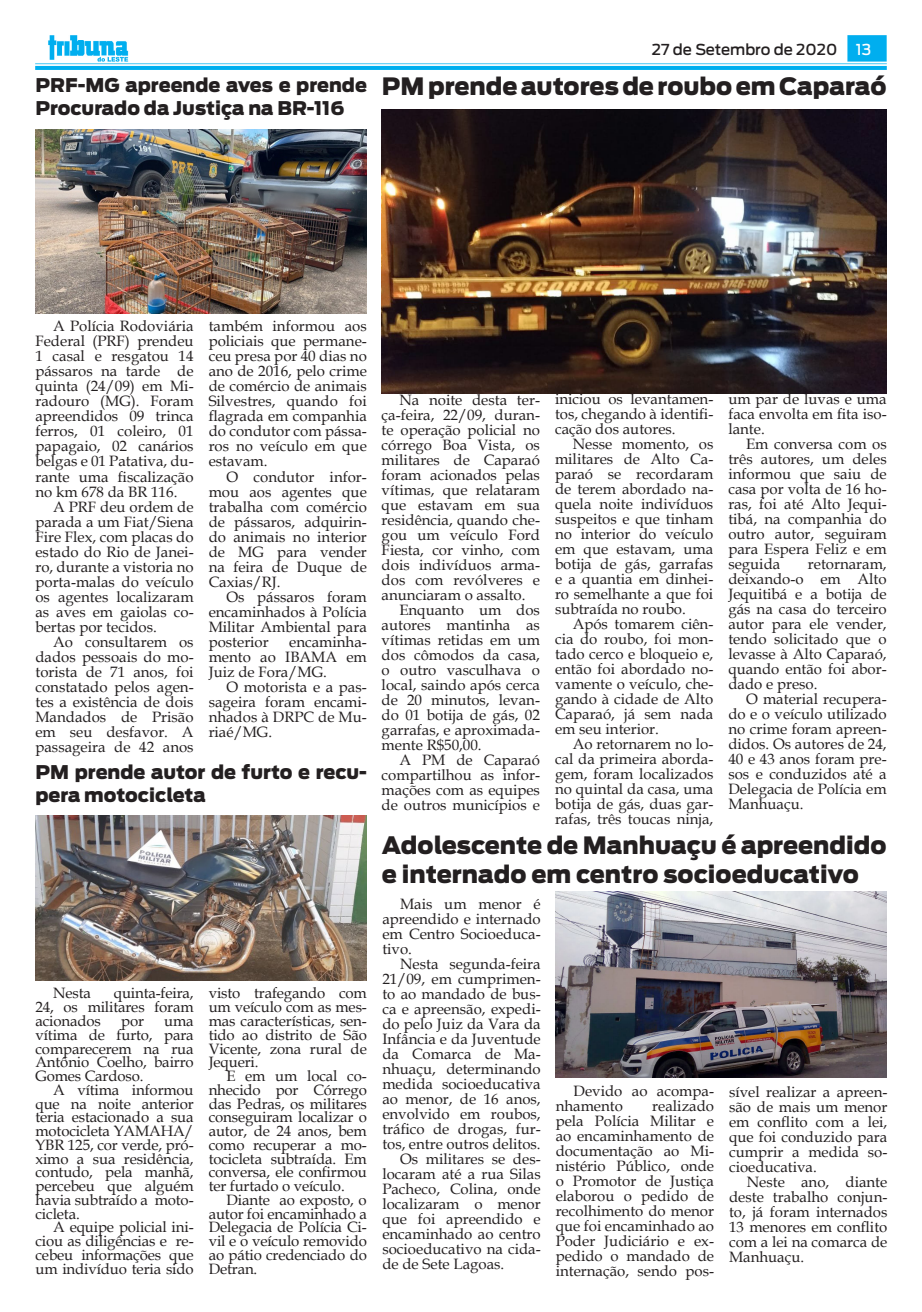
<style>
.page{position:relative;width:922px;height:1312px;background:#fff}
.page>*{position:absolute;margin:0;border:0;box-sizing:border-box;transform-origin:0 0}
.t1{font:900 23.75px/28.5px "Antenna";color:#231f20}
.t2{font:900 18.75px/22.5px "Antenna";color:#231f20}
.Tribuna_Texto_-_Book{font:15px/15px "Book Antiqua";color:#231f20;text-align:justify}
.t3{font:500 15px "Antenna";color:#231f20}
.s1{color:#fff}
</style>
<div class="page">
<img style="left:35px;top:35px;width:851px;height:34px">
<img style="left:35px;top:129px;width:332px;height:184px">
<img style="left:35px;top:815px;width:332px;height:165px">
<img style="left:382px;top:109px;width:504px;height:284px">
<img style="left:555px;top:891px;width:331px;height:186px">
<p class="t2" style="left:35px;top:74px;width:333px">PRF-MG apreende aves e prende<br>Procurado da Justiça na BR-116</p>
<p class="t3" style="left:651px;top:41px;width:221px">27 de Setembro de 2020 <span class="s1">13</span></p>
<p class="t1" style="left:382px;top:72px;width:506px">PM prende autores de roubo em Caparaó</p>
<p class="Tribuna_Texto_-_Book" style="left:35px;top:318px;width:160px;text-indent:18px">A Polícia Rodoviária Federal (PRF) prendeu 1 casal e resgatou 14 pássaros na tarde de quinta (24/09) em Mi&shy;radouro (MG). Foram apreendidos 09 trinca ferros, 01 coleiro, 01 papagaio, 02 canários belgas e 01 Patativa, du&shy;rante uma fiscalização no km 678 da BR 116.</p>
<p class="Tribuna_Texto_-_Book" style="left:35px;top:498px;width:160px;text-indent:18px">A PRF deu ordem de parada a um Fiat/Siena Fire Flex, com placas do estado do Rio de Janei&shy;ro, durante a vistoria no porta-malas do veículo os agentes localizaram as aves em gaiolas co&shy;bertas por tecidos.</p>
<p class="Tribuna_Texto_-_Book" style="left:35px;top:633px;width:160px;text-indent:18px">Ao consultarem os dados pessoais do mo&shy;torista de 71 anos, foi constatado pelos agen&shy;tes a existência de dois Mandados de Prisão em seu desfavor. A passageira de 42 anos</p>
<p class="Tribuna_Texto_-_Book" style="left:209px;top:318px;width:160px">também informou aos policiais que permane&shy;ceu presa por 40 dias no ano de 2016, pelo crime de comércio de animais Silvestres, quando foi flagrada em companhia do condutor com pássa&shy;ros no veículo em que estavam.</p>
<p class="Tribuna_Texto_-_Book" style="left:209px;top:468px;width:160px;text-indent:18px">O condutor infor&shy;mou aos agentes que trabalha com comércio de pássaros, adquirin&shy;do animais no interior de MG para vender na feira de Duque de Caxias/RJ.</p>
<p class="Tribuna_Texto_-_Book" style="left:209px;top:588px;width:160px;text-indent:18px">Os pássaros foram encaminhados à Polícia Militar Ambiental para posterior</p>
<p class="Tribuna_Texto_-_Book" style="left:209px;top:633px;width:160px;text-indent:80px">encaminha&shy;mento ao IBAMA em Juiz de Fora/MG.</p>
<p class="Tribuna_Texto_-_Book" style="left:209px;top:678px;width:160px;text-indent:18px">O motorista e a pas&shy;sageira foram encami&shy;nhados à DRPC de Mu&shy;riaé/MG.</p>
<p class="t2" style="left:35px;top:761px;width:333px">PM prende autor de furto e recu&shy;pera motocicleta</p>
<p class="Tribuna_Texto_-_Book" style="left:35px;top:985px;width:160px;line-height:13.8px;text-indent:78px">quinta-feira, 24, os militares foram acionados</p>
<p class="Tribuna_Texto_-_Book" style="left:53px;top:985px;width:39px">Nesta</p>
<p class="Tribuna_Texto_-_Book" style="left:121px;top:1012px;width:24px">por</p>
<p class="Tribuna_Texto_-_Book" style="left:35px;top:1013px;width:160px;line-height:13.8px;text-indent:129px">uma vítima de furto, para comparecerem na rua Antônio Coelho, bairro Gomes Cardoso.</p>
<p class="Tribuna_Texto_-_Book" style="left:35px;top:1082px;width:160px;line-height:13.8px;text-indent:18px">A vítima informou que na noite anterior teria estacionado a sua motocicleta YAMAHA/ YBR 125, cor verde, pró&shy;ximo a sua residência, contudo, pela manhã, percebeu que alguém havia subtraído a moto&shy;cicleta.</p>
<p class="Tribuna_Texto_-_Book" style="left:35px;top:1219px;width:160px;line-height:13.8px;text-indent:18px">A equipe policial ini&shy;ciou as diligências e re&shy;cebeu informações que um indivíduo teria sido</p>
<p class="Tribuna_Texto_-_Book" style="left:209px;top:985px;width:160px;line-height:13.8px">visto trafegando com um veículo com as mes&shy;mas características, sen&shy;tido ao distrito de São Vicente, zona rural de Jequeri.</p>
<p class="Tribuna_Texto_-_Book" style="left:209px;top:1068px;width:160px;line-height:13.8px;text-indent:18px">E em um local co&shy;nhecido por Córrego das Pedras, os militares conseguiram localizar o autor, de 24 anos, bem como recuperar a mo&shy;tocicleta subtraída. Em conversa, ele confirmou ter furtado o veículo.</p>
<p class="Tribuna_Texto_-_Book" style="left:209px;top:1192px;width:160px;line-height:13.8px;text-indent:18px">Diante ao exposto, o autor foi encaminhado a Delegacia de Polícia Ci&shy;vil e o veículo removido ao pátio credenciado do Detran.</p>
<p class="Tribuna_Texto_-_Book" style="left:381px;top:392px;width:160px;text-indent:18px">Na noite desta ter&shy;ça-feira, 22/09, duran&shy;te operação policial no córrego Boa Vista, os militares de Caparaó foram acionados pelas vítimas, que relataram que estavam em sua residência, quando che&shy;gou um veículo Ford Fiesta, cor vinho, com dois indivíduos arma&shy;dos com revólveres e anunciaram o assalto.</p>
<p class="Tribuna_Texto_-_Book" style="left:381px;top:602px;width:160px;text-indent:18px">Enquanto um dos autores mantinha as vítimas retidas em um dos cômodos da casa, o outro vasculhava o local, saindo após cerca de 20 minutos, levan&shy;do 01 botija de gás, 02 garrafas, e aproximada&shy;mente R$50,00.</p>
<p class="Tribuna_Texto_-_Book" style="left:381px;top:752px;width:160px;text-indent:18px">A PM de Caparaó compartilhou as infor&shy;mações com as equipes de outros municípios e</p>
<p class="Tribuna_Texto_-_Book" style="left:555px;top:391px;width:160px">iniciou os levantamen&shy;tos, chegando à identifi&shy;cação dos autores.</p>
<p class="Tribuna_Texto_-_Book" style="left:555px;top:436px;width:160px;text-indent:18px">Nesse momento, os militares de Alto Ca&shy;paraó se recordaram de terem abordado na&shy;quela noite indivíduos suspeitos e que tinham no interior do veículo em que estavam, uma botija de gás, garrafas e a quantia em dinhei&shy;ro semelhante a que foi subtraída no roubo.</p>
<p class="Tribuna_Texto_-_Book" style="left:555px;top:616px;width:160px;text-indent:18px">Após tomarem ciên&shy;cia do roubo, foi mon&shy;tado cerco e bloqueio e, então foi abordado no&shy;vamente o veículo, che&shy;gando à cidade de Alto Caparaó, já sem nada em seu interior.</p>
<p class="Tribuna_Texto_-_Book" style="left:555px;top:736px;width:160px;text-indent:18px">Ao retornarem no lo&shy;cal da primeira aborda&shy;gem, foram localizados no quintal da casa, uma botija de gás, duas gar&shy;rafas, três toucas ninja,</p>
<p class="Tribuna_Texto_-_Book" style="left:728px;top:391px;width:160px">um par de luvas e uma faca envolta em fita iso&shy;lante.</p>
<p class="Tribuna_Texto_-_Book" style="left:728px;top:436px;width:160px;text-indent:18px">Em conversa com os três autores, um deles informou que saiu de casa por volta de 16 ho&shy;ras, foi até Alto Jequi&shy;tibá, na companhia do outro autor, seguiram para Espera Feliz e em seguida</p>
<p class="Tribuna_Texto_-_Book" style="left:728px;top:556px;width:160px;text-indent:79px">retornaram, deixando-o em Alto Jequitibá e a botija de gás na casa do terceiro autor para ele vender, tendo solicitado que o levasse à Alto Caparaó, quando então foi abor&shy;dado e preso.</p>
<p class="Tribuna_Texto_-_Book" style="left:728px;top:691px;width:160px;text-indent:18px">O material recupera&shy;do e o veículo utilizado no crime foram apreen&shy;didos. Os autores de 24, 40 e 43 anos foram pre&shy;sos e conduzidos até a Delegacia de Polícia em Manhuaçu.</p>
<p class="t1" style="left:382px;top:831px;width:506px">Adolescente de Manhuaçu é apreendido e internado em centro socioeducativo</p>
<p class="Tribuna_Texto_-_Book" style="left:382px;top:895px;width:160px;text-indent:18px">Mais um menor é apreendido e internado em Centro Socioeduca&shy;tivo.</p>
<p class="Tribuna_Texto_-_Book" style="left:382px;top:955px;width:160px;text-indent:18px">Nesta segunda-feira 21/09, em cumprimen&shy;to ao mandado de bus&shy;ca e apreensão, expedi&shy;do pelo Juiz da Vara da Infância e da Juventude da Comarca de Ma&shy;nhuaçu, determinando medida socioeducativa ao menor, de 16 anos, envolvido em roubos, tráfico de drogas, fur&shy;tos, entre outros delitos.</p>
<p class="Tribuna_Texto_-_Book" style="left:382px;top:1150px;width:160px;text-indent:18px">Os militares se des&shy;locaram até a rua Silas Pacheco, Colina, onde localizaram o menor que foi apreendido e encaminhado ao centro socioeducativo na cida&shy;de de Sete Lagoas.</p>
<p class="Tribuna_Texto_-_Book" style="left:555px;top:1082px;width:160px;text-indent:18px">Devido ao acompa&shy;nhamento</p>
<p class="Tribuna_Texto_-_Book" style="left:555px;top:1097px;width:160px;text-indent:97px">realizado pela Polícia Militar e ao encaminhamento de documentação ao Mi&shy;nistério Público, onde o Promotor de Justiça elaborou o pedido de recolhimento do menor que foi encaminhado ao Poder Judiciário e ex&shy;pedido o mandado de internação, sendo pos-</p>
<p class="Tribuna_Texto_-_Book" style="left:728px;top:1083px;width:160px">sível realizar a apreen&shy;são de mais um menor em conflito com a lei, que foi conduzido para cumprir a medida so&shy;cioeducativa.</p>
<p class="Tribuna_Texto_-_Book" style="left:728px;top:1173px;width:160px;text-indent:18px">Neste ano, diante deste trabalho conjun&shy;to, já foram internados 13 menores em conflito com a lei na comarca de Manhuaçu.</p>
</div>
